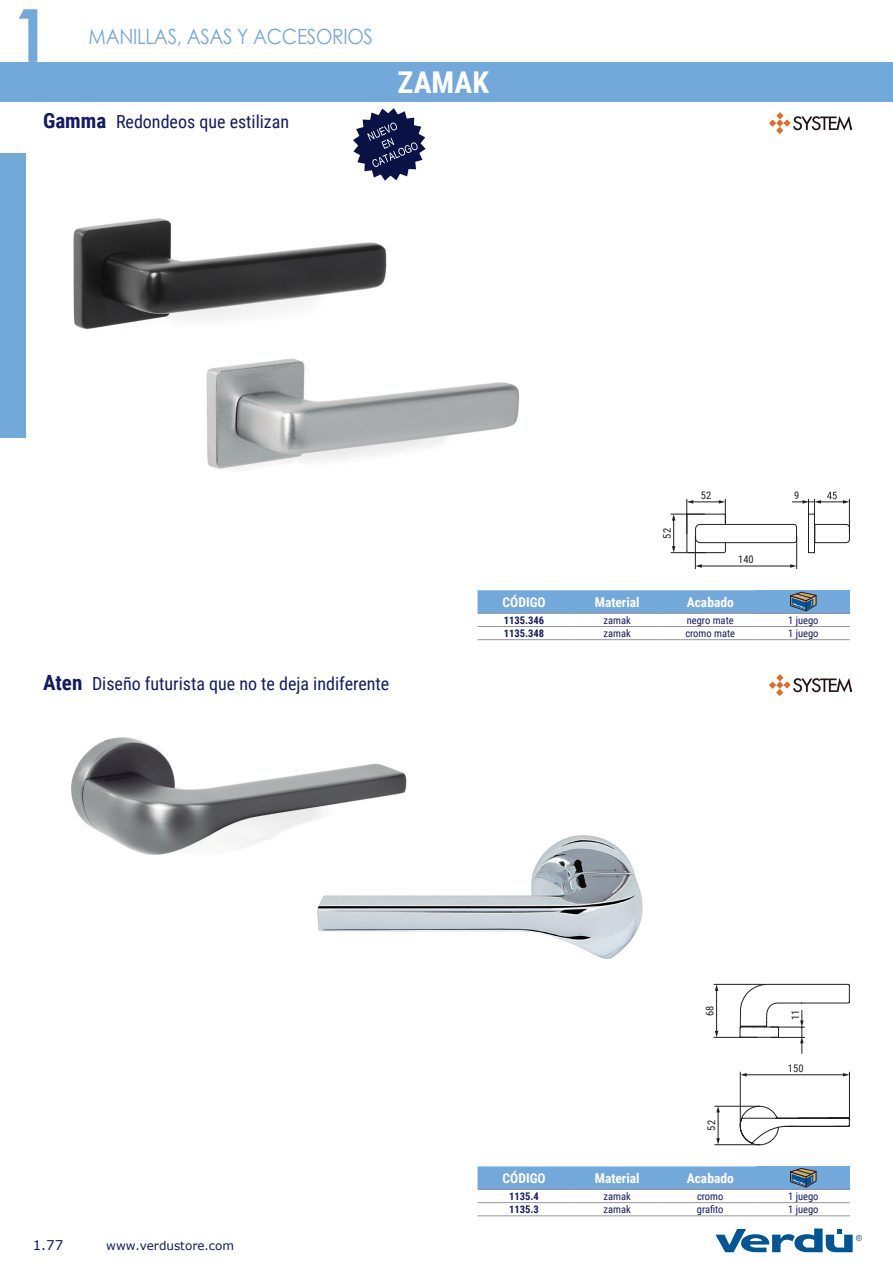
<style>
.page{position:relative;width:893px;height:1263px;background:#fff}
.page>*{position:absolute;margin:0;border:0;box-sizing:border-box;transform-origin:0 0}
.t1{font:700 73.2px "Century Gothic";color:#73a8da;scale:.9 1}
.t2{font:700 30px "Roboto Condensed";letter-spacing:.005em;color:#fff}
.t3{font:21px "Century Gothic";letter-spacing:-.015em;color:#73a8da;scale:.9 1}
.t4{font:18px "Roboto Condensed";color:#141b64}
.t5{font:700 13.5px "Roboto Condensed";color:#fff}
.t6{font:13.5px "Verdana";color:#141b64}
.t7{font:12px "Verdana";color:#141b64}
.t8{font:10.5px "Roboto Condensed";color:#141b64}
.t9{font:700 10.5px "Roboto Condensed";color:#141b64}
.t10{font:10.5px "Roboto Condensed";color:#231f20}
.s1{font-weight:700;font-size:21px}
</style>
<div class="page">
<div style="left:0;top:62px;width:893px;height:40px;background:#73a8da"></div>
<svg style="left:715px;top:1228px;width:147px;height:24px"></svg>
<div style="left:0;top:153px;width:26px;height:285px;background:#73a8da"></div>
<img style="left:769px;top:112px;width:82px;height:22px">
<img style="left:769px;top:674px;width:82px;height:22px">
<svg style="left:353px;top:108px;width:73px;height:73px"></svg>
<svg style="left:478px;top:590px;width:279px;height:23px;background:#74a8d9"></svg>
<div style="left:757px;top:590px;width:93px;height:23px;background:#73a8da"></div>
<hr style="left:478px;top:613px;width:93px;height:1px;background:#939598">
<hr style="left:571px;top:613px;width:93px;height:1px;background:#939598">
<hr style="left:664px;top:613px;width:93px;height:1px;background:#939598">
<hr style="left:757px;top:613px;width:93px;height:1px;background:#939598">
<hr style="left:478px;top:626px;width:93px;height:1px;background:#939598">
<hr style="left:571px;top:626px;width:93px;height:1px;background:#939598">
<hr style="left:664px;top:626px;width:93px;height:1px;background:#939598">
<hr style="left:757px;top:626px;width:93px;height:1px;background:#939598">
<hr style="left:478px;top:639px;width:93px;height:1px;background:#939598">
<hr style="left:571px;top:639px;width:93px;height:1px;background:#939598">
<hr style="left:664px;top:639px;width:93px;height:1px;background:#939598">
<hr style="left:757px;top:639px;width:93px;height:1px;background:#939598">
<svg style="left:790px;top:592px;width:26px;height:19px"></svg>
<div style="left:478px;top:1166px;width:279px;height:23px;background:#73a8da"></div>
<div style="left:757px;top:1166px;width:93px;height:23px;background:#73a8da"></div>
<hr style="left:478px;top:1189px;width:93px;height:1px;background:#939598">
<hr style="left:571px;top:1189px;width:93px;height:1px;background:#939598">
<hr style="left:664px;top:1189px;width:93px;height:1px;background:#939598">
<hr style="left:757px;top:1189px;width:93px;height:1px;background:#939598">
<hr style="left:478px;top:1202px;width:93px;height:1px;background:#939598">
<hr style="left:571px;top:1202px;width:93px;height:1px;background:#939598">
<hr style="left:664px;top:1202px;width:93px;height:1px;background:#939598">
<hr style="left:757px;top:1202px;width:93px;height:1px;background:#939598">
<hr style="left:478px;top:1215px;width:93px;height:1px;background:#939598">
<hr style="left:571px;top:1215px;width:93px;height:1px;background:#939598">
<hr style="left:664px;top:1215px;width:93px;height:1px;background:#939598">
<hr style="left:757px;top:1215px;width:93px;height:1px;background:#939598">
<svg style="left:790px;top:1168px;width:26px;height:19px"></svg>
<hr style="left:671px;top:514px;width:34px;height:1px;background:#231f20">
<hr style="left:686px;top:499px;width:1px;height:35px;background:#231f20">
<hr style="left:671px;top:552px;width:35px;height:1px;background:#231f20">
<div style="left:686px;top:514px;width:40px;height:39px;border:1px solid #231f20;border-radius:2px"></div>
<hr style="left:796px;top:536px;width:1px;height:33px;background:#231f20">
<hr style="left:695px;top:536px;width:1px;height:33px;background:#231f20">
<svg style="left:672px;top:514px;width:3px;height:39px"></svg>
<hr style="left:701px;top:566px;width:90px;height:1px;background:#231f20">
<svg style="left:695px;top:564px;width:7px;height:4px"></svg>
<svg style="left:790px;top:564px;width:7px;height:4px"></svg>
<svg style="left:687px;top:492px;width:163px;height:61px"></svg>
<img style="left:73px;top:218px;width:314px;height:111px">
<img style="left:206px;top:358px;width:314px;height:111px">
<img style="left:317px;top:835px;width:326px;height:124px">
<img style="left:71px;top:737px;width:347px;height:135px">
<hr style="left:714px;top:1144px;width:46px;height:1px;background:#231f20">
<hr style="left:714px;top:1106px;width:46px;height:1px;background:#231f20">
<svg style="left:716px;top:1106px;width:4px;height:39px"></svg>
<hr style="left:714px;top:1037px;width:44px;height:1px;background:#231f20">
<hr style="left:714px;top:984px;width:51px;height:1px;background:#231f20">
<hr style="left:716px;top:990px;width:1px;height:42px;background:#231f20">
<svg style="left:715px;top:1031px;width:3px;height:6px"></svg>
<svg style="left:715px;top:984px;width:3px;height:7px"></svg>
<svg style="left:739px;top:983px;width:111px;height:162px"></svg>
<h1 class="t1" style="left:13px;top:-20px;width:42px">1</h1>
<h3 class="t3" style="left:89px;top:22px;width:317px">MANILLAS, ASAS Y ACCESORIOS</h3>
<p class="t4" style="left:43px;top:109px;width:248px"><span class="s1">Gamma</span> Redondeos que estilizan</p>
<p class="t2" style="left:398px;top:61px;width:93px">ZAMAK</p>
<p class="t4" style="left:43px;top:671px;width:348px"><span class="s1">Aten</span> Diseño futurista que no te deja indiferente</p>
<p class="t10" style="left:660px;top:539px;width:12px;rotate:-90deg">52</p>
<p class="t10" style="left:701px;top:488px;width:12px">52</p>
<p class="t10" style="left:794px;top:488px;width:7px">9</p>
<p class="t10" style="left:738px;top:552px;width:17px">140</p>
<p class="t5" style="left:502px;top:593px;width:45px">CÓDIGO</p>
<p class="t5" style="left:595px;top:593px;width:46px">Material</p>
<p class="t5" style="left:687px;top:593px;width:49px">Acabado</p>
<p class="t9" style="left:504px;top:613px;width:42px">1135.346</p>
<p class="t8" style="left:603px;top:613px;width:29px">zamak</p>
<p class="t8" style="left:687px;top:613px;width:48px">negro mate</p>
<p class="t8" style="left:788px;top:613px;width:32px">1 juego</p>
<p class="t9" style="left:504px;top:626px;width:42px">1135.348</p>
<p class="t8" style="left:603px;top:626px;width:29px">zamak</p>
<p class="t8" style="left:685px;top:626px;width:51px">cromo mate</p>
<p class="t8" style="left:788px;top:626px;width:32px">1 juego</p>
<p class="t6" style="left:33px;top:1236px;width:32px">1.77</p>
<p class="t7" style="left:106px;top:1237px;width:129px">www.verdustore.com</p>
<p class="t10" style="left:702px;top:1016px;width:12px;rotate:-90deg">68</p>
<p class="t10" style="left:788px;top:1020px;width:12px;rotate:-90deg">11</p>
<p class="t10" style="left:704px;top:1130px;width:12px;rotate:-90deg">52</p>
<p class="t10" style="left:788px;top:1061px;width:17px">150</p>
<p class="t5" style="left:502px;top:1169px;width:45px">CÓDIGO</p>
<p class="t5" style="left:595px;top:1169px;width:46px">Material</p>
<p class="t5" style="left:687px;top:1169px;width:49px">Acabado</p>
<p class="t9" style="left:509px;top:1189px;width:31px">1135.4</p>
<p class="t8" style="left:603px;top:1189px;width:29px">zamak</p>
<p class="t8" style="left:697px;top:1189px;width:28px">cromo</p>
<p class="t8" style="left:788px;top:1189px;width:32px">1 juego</p>
<p class="t9" style="left:509px;top:1202px;width:31px">1135.3</p>
<p class="t8" style="left:603px;top:1202px;width:29px">zamak</p>
<p class="t8" style="left:697px;top:1202px;width:28px">grafito</p>
<p class="t8" style="left:788px;top:1202px;width:32px">1 juego</p>
</div>
